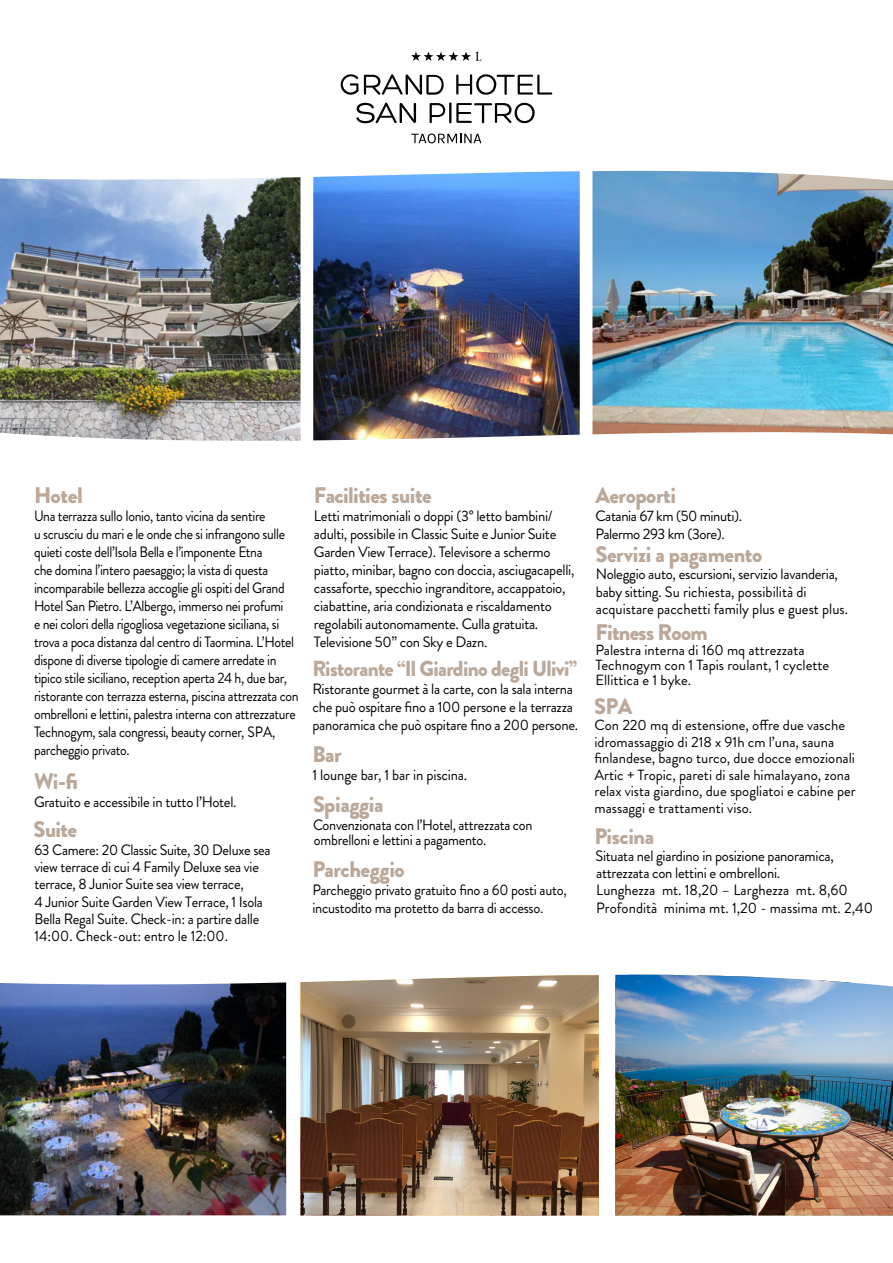
<style>
.page{position:relative;width:893px;height:1263px;background:#fff}
.page>*{position:absolute;margin:0;border:0;box-sizing:border-box;transform-origin:0 0}
.t1{font:900 22.5px "Brandon Grotesque";letter-spacing:-.02em;color:#bba899}
.t2{font:900 21.75px "Brandon Grotesque";letter-spacing:-.03em;color:#bba899;scale:.96 1}
.t3{font:15px/18px "Brandon Grotesque";letter-spacing:-.02em;color:#000}
.t4{font:15px/18px "Brandon Grotesque";letter-spacing:-.02em;color:#000;scale:.92 1}
.t5{font:15px/17.2px "Brandon Grotesque";letter-spacing:-.02em;color:#000;scale:.96 1}
.t6{font:15px/17.9px "Brandon Grotesque";color:#000}
.t7{font:15px/14.7px "Brandon Grotesque";letter-spacing:-.02em;color:#000;scale:.95 1}
.t8{font:14.7px/16.5px "Brandon Grotesque";color:#000}
</style>
<div class="page">
<img style="left:0;top:177px;width:300px;height:264px">
<img style="left:313px;top:171px;width:267px;height:269px">
<img style="left:592px;top:171px;width:301px;height:263px">
<img style="left:615px;top:975px;width:278px;height:240px">
<img style="left:300px;top:975px;width:299px;height:240px">
<img style="left:0;top:982px;width:286px;height:233px">
<svg style="left:411px;top:134px;width:70px;height:9px"></svg>
<svg style="left:341px;top:52px;width:212px;height:72px"></svg>
<h1 class="t1" style="left:34px;top:479px;width:50px">Hotel</h1>
<p class="t4" style="left:34px;top:507px;width:289px">Una terrazza sullo Ionio, tanto vicina da sentire<br>u scrusciu du mari e le onde che si infrangono sulle quieti coste dell’Isola Bella e l’imponente Etna<br>che domina l’intero paesaggio; la vista di questa incomparabile bellezza accoglie gli ospiti del Grand Hotel San Pietro. L’Albergo, immerso nei profumi<br>e nei colori della rigogliosa vegetazione siciliana, si trova a poca distanza dal centro di Taormina. L’Hotel dispone di diverse tipologie di camere arredate in tipico stile siciliano, reception aperta 24 h, due bar, ristorante con terrazza esterna, piscina attrezzata con ombrelloni e lettini, palestra interna con attrezzature Technogym, sala congressi, beauty corner, SPA, parcheggio privato.</p>
<h1 class="t1" style="left:34px;top:766px;width:46px">Wi-fi</h1>
<p class="t3" style="left:34px;top:793px;width:204px">Gratuito e accessibile in tutto l’Hotel.</p>
<h1 class="t1" style="left:34px;top:813px;width:45px">Suite</h1>
<p class="t5" style="left:34px;top:841px;width:248px">63 Camere: 20 Classic Suite, 30 Deluxe sea view terrace di cui 4 Family Deluxe sea vie terrace, 8 Junior Suite sea view terrace,<br>4 Junior Suite Garden View Terrace, 1 Isola Bella Regal Suite. Check-in: a partire dalle 14:00. Check-out: entro le 12:00.</p>
<h1 class="t1" style="left:314px;top:479px;width:120px">Facilities suite</h1>
<p class="t3" style="left:314px;top:507px;width:262px">Letti matrimoniali o doppi (3° letto bambini/ adulti, possibile in Classic Suite e Junior Suite Garden View Terrace). Televisore a schermo piatto, minibar, bagno con doccia, asciugacapelli, cassaforte, specchio ingranditore, accappatoio, ciabattine, aria condizionata e riscaldamento regolabili autonomamente. Culla gratuita.<br>Televisione 50” con Sky e Dazn.</p>
<h2 class="t2" style="left:312px;top:653px;width:277px">Ristorante “Il Giardino degli Ulivi”</h2>
<p class="t3" style="left:312px;top:680px;width:267px">Ristorante gourmet à la carte, con la sala interna che può ospitare fino a 100 persone e la terrazza panoramica che può ospitare fino a 200 persone.</p>
<h1 class="t1" style="left:312px;top:738px;width:31px">Bar</h1>
<p class="t3" style="left:312px;top:766px;width:156px">1 lounge bar, 1 bar in piscina.</p>
<h1 class="t1" style="left:313px;top:789px;width:72px">Spiaggia</h1>
<p class="t7" style="left:313px;top:818px;width:233px">Convenzionata con l’Hotel, attrezzata con ombrelloni e lettini a pagamento.</p>
<h1 class="t1" style="left:312px;top:853px;width:94px">Parcheggio</h1>
<p class="t5" style="left:312px;top:881px;width:266px;line-height:18px">Parcheggio privato gratuito fino a 60 posti auto, incustodito ma protetto da barra di accesso.</p>
<h1 class="t1" style="left:595px;top:479px;width:82px">Aeroporti</h1>
<p class="t3" style="left:595px;top:507px;width:148px">Catania 67 km (50 minuti).<br>Palermo 293 km (3ore).</p>
<h1 class="t1" style="left:595px;top:538px;width:168px">Servizi a pagamento</h1>
<p class="t6" style="left:596px;top:565px;width:254px">Noleggio auto, escursioni, servizio lavanderia, baby sitting. Su richiesta, possibilità di acquistare pacchetti family plus e guest plus.</p>
<h1 class="t1" style="left:595px;top:616px;width:114px">Fitness Room</h1>
<p class="t8" style="left:595px;top:643px;width:235px;line-height:15px">Palestra interna di 160 mq attrezzata<br>Technogym con 1 Tapis roulant, 1 cyclette<br>Ellittica e 1 byke.</p>
<h1 class="t1" style="left:594px;top:690px;width:40px">SPA</h1>
<p class="t8" style="left:594px;top:717px;width:263px">Con 220 mq di estensione, offre due vasche idromassaggio di 218 x 91h cm l’una, sauna finlandese, bagno turco, due docce emozionali Artic + Tropic, pareti di sale himalayano, zona relax vista giardino, due spogliatoi e cabine per massaggi e trattamenti viso.</p>
<h1 class="t1" style="left:594px;top:820px;width:61px">Piscina</h1>
<p class="t3" style="left:595px;top:848px;width:279px;line-height:17.2px">Situata nel giardino in posizione panoramica, attrezzata con lettini e ombrelloni.<br>Lunghezza mt. 18,20 – Larghezza mt. 8,60<br>Profondità minima mt. 1,20 - massima mt. 2,40</p>
</div>
